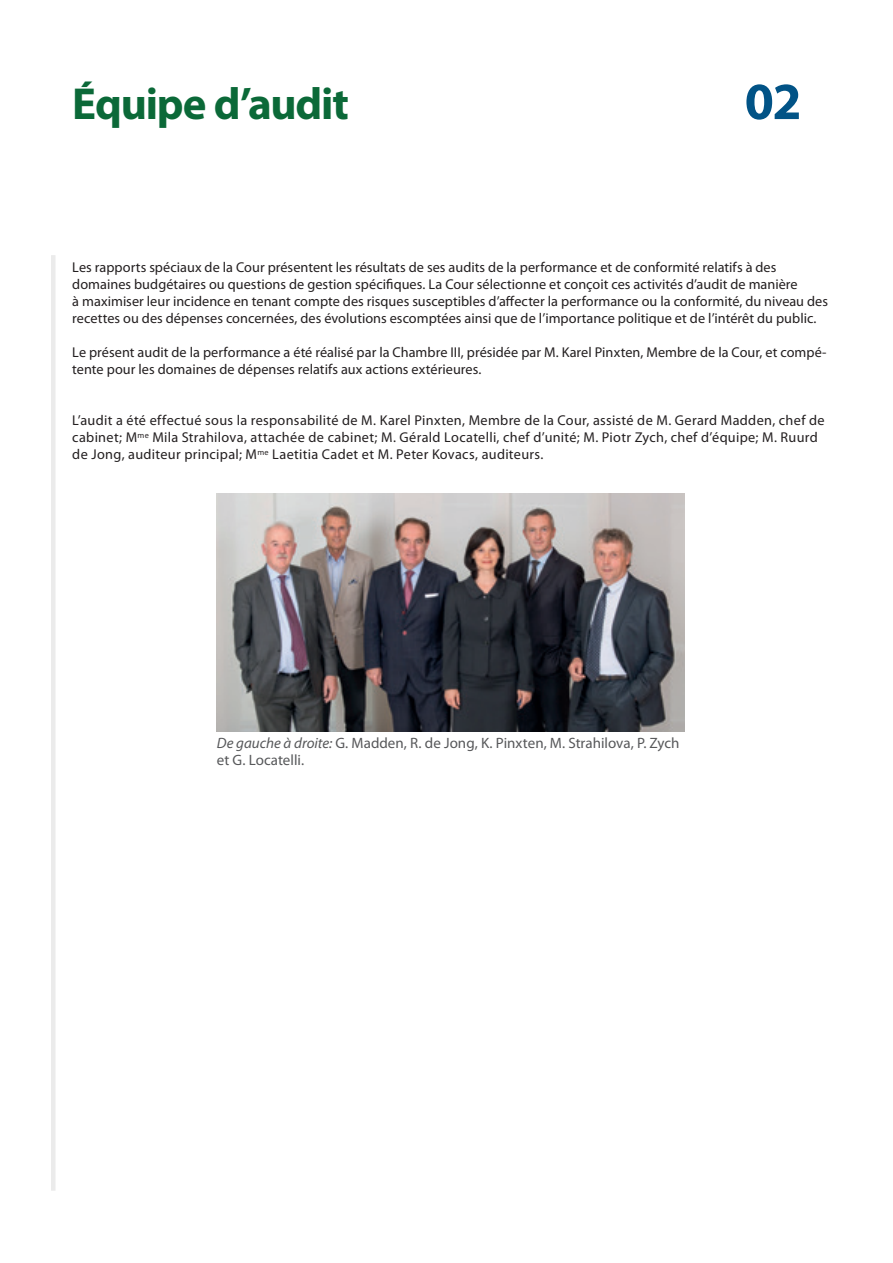
<style>
.page{position:relative;width:893px;height:1263px;background:#fff}
.page>*{position:absolute;margin:0;border:0;box-sizing:border-box;transform-origin:0 0}
.t1{font:700 52.5px "Myriad Pro";color:#015386}
.E_01_-_CHAP_TITRE_CH{font:700 45px "Myriad Pro";letter-spacing:-.025em;color:#0b6938}
.F_07_-_SOURCE{font:15px/17px "Myriad Pro";color:#57585a}
.E_06_-_CHAP__TEXTE_C{font:14.25px/17px "Myriad Pro";color:#231f20}
.E_05_-_CHAP__1__TEXT{font:14.25px/17px "Myriad Pro";letter-spacing:.02em;color:#231f20}
.s1{font-style:italic}
</style>
<div class="page">
<div style="left:51px;top:255px;width:5px;height:936px;background:#ebebeb"></div>
<img style="left:217px;top:493px;width:468px;height:238px">
<p class="E_01_-_CHAP_TITRE_CH" style="left:72px;top:75px;width:278px">Équipe d’audit</p>
<p class="t1" style="left:745px;top:67px;width:58px">02</p>
<p class="E_06_-_CHAP__TEXTE_C" style="left:72px;top:259px;width:757px">Les rapports spéciaux de la Cour présentent les résultats de ses audits de la performance et de conformité relatifs à des domaines budgétaires ou questions de gestion spécifiques. La Cour sélectionne et conçoit ces activités d’audit de manière<br>à maximiser leur incidence en tenant compte des risques susceptibles d’affecter la performance ou la conformité, du niveau des recettes ou des dépenses concernées, des évolutions escomptées ainsi que de l’importance politique et de l’intérêt du public.</p>
<p class="E_06_-_CHAP__TEXTE_C" style="left:72px;top:344px;width:756px">Le présent audit de la performance a été réalisé par la Chambre III, présidée par M. Karel Pinxten, Membre de la Cour, et compé‑ tente pour les domaines de dépenses relatifs aux actions extérieures.</p>
<p class="E_05_-_CHAP__1__TEXT" style="left:72px;top:412px;width:754px">L’audit a été effectué sous la responsabilité de M. Karel Pinxten, Membre de la Cour, assisté de M. Gerard Madden, chef de cabinet; M<sup>me</sup> Mila Strahilova, attachée de cabinet; M. Gérald Locatelli, chef d’unité; M. Piotr Zych, chef d’équipe; M. Ruurd de Jong, auditeur principal; M<sup>me</sup> Laetitia Cadet et M. Peter Kovacs, auditeurs.</p>
<p class="F_07_-_SOURCE" style="left:217px;top:735px;width:464px"><span class="s1">De gauche à droite:</span> G. Madden, R. de Jong, K. Pinxten, M. Strahilova, P. Zych et G. Locatelli.</p>
</div>
